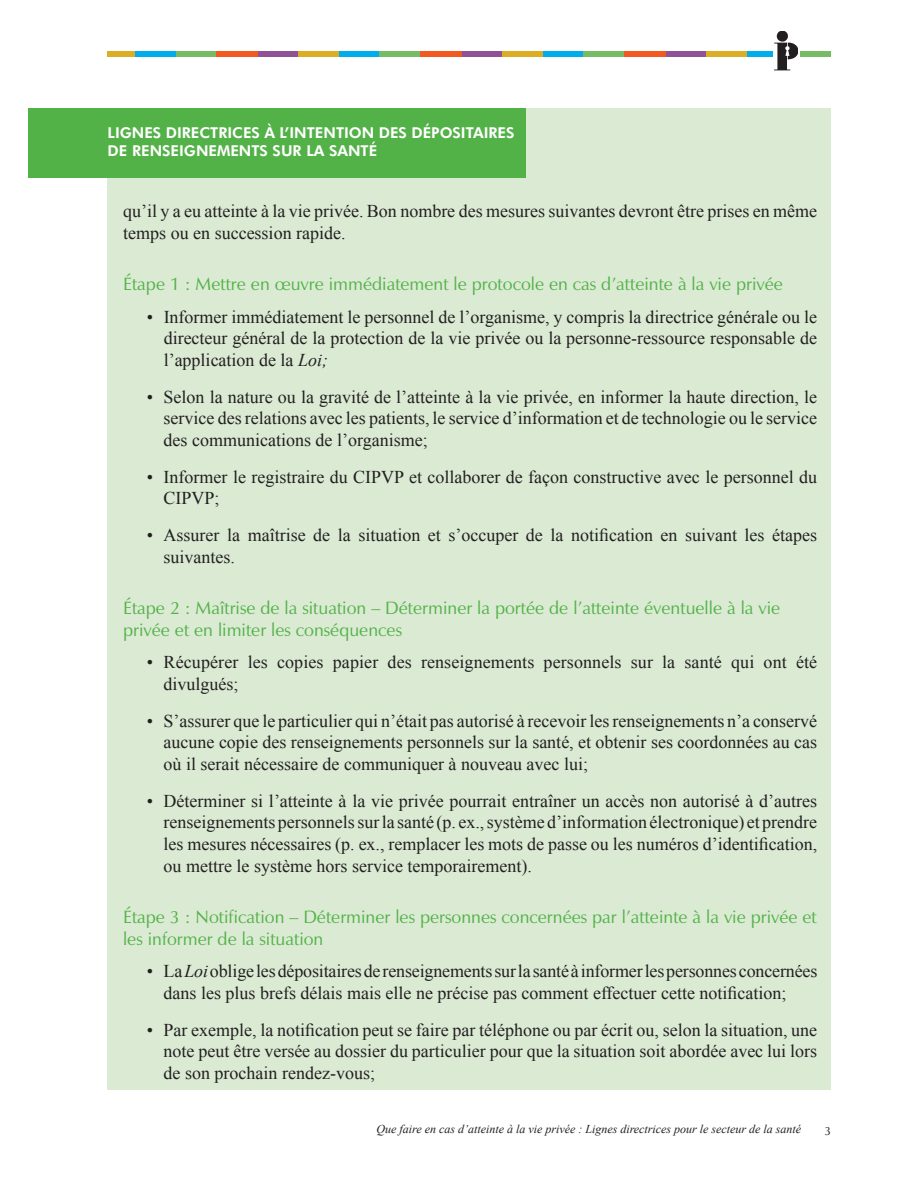
<style>
.page{position:relative;width:918px;height:1188px;background:#fff}
.page>*{position:absolute;margin:0;border:0;box-sizing:border-box;transform-origin:0 0}
.t1{font:18px/21.6px "Times New Roman";color:#231f20}
.t2{font:18px/21.6px "Zapf Humanist 601 BT";color:#52b147}
.t3{font:800 15px/18px "Futura BT";color:#fff}
.t4{font:italic 12px "Times New Roman";color:#231f20}
.t5{font:12px "Zapf Humanist 601 BT";color:#231f20}
.s1{font-style:italic}
</style>
<div class="page">
<div style="left:108px;top:108px;width:723px;height:982px;background:#daead3"></div>
<div style="left:28px;top:108px;width:497px;height:69px;background:#52b147"></div>
<div style="left:785px;top:52px;width:46px;height:5px;background:#77bc64"></div>
<div style="left:745px;top:52px;width:42px;height:5px;background:#00acea"></div>
<div style="left:704px;top:52px;width:42px;height:5px;background:#dcae26"></div>
<div style="left:664px;top:52px;width:42px;height:5px;background:#8f5295"></div>
<div style="left:623px;top:52px;width:42px;height:5px;background:#f15921"></div>
<div style="left:581px;top:52px;width:42px;height:5px;background:#77bc64"></div>
<div style="left:541px;top:52px;width:42px;height:5px;background:#00acea"></div>
<div style="left:500px;top:52px;width:42px;height:5px;background:#dcae26"></div>
<div style="left:460px;top:52px;width:42px;height:5px;background:#8f5295"></div>
<div style="left:419px;top:52px;width:42px;height:5px;background:#f15921"></div>
<div style="left:377px;top:52px;width:42px;height:5px;background:#77bc64"></div>
<div style="left:337px;top:52px;width:42px;height:5px;background:#00acea"></div>
<div style="left:296px;top:52px;width:42px;height:5px;background:#dcae26"></div>
<div style="left:256px;top:52px;width:42px;height:5px;background:#8f5295"></div>
<div style="left:215px;top:52px;width:42px;height:5px;background:#f15921"></div>
<div style="left:174px;top:52px;width:42px;height:5px;background:#77bc64"></div>
<div style="left:133px;top:52px;width:42px;height:5px;background:#00acea"></div>
<div style="left:107px;top:52px;width:28px;height:5px;background:#dcae26"></div>
<div style="left:773px;top:32px;width:27px;height:38px;background:#fff"></div>
<img style="left:775px;top:32px;width:23px;height:38px">
<p class="t3" style="left:108px;top:123px;width:408px">LIGNES DIRECTRICES À L’INTENTION DES DÉPOSITAIRES<br>DE RENSEIGNEMENTS SUR LA SANTÉ</p>
<p class="t1" style="left:123px;top:200px;width:696px">qu’il y a eu atteinte à la vie privée. Bon nombre des mesures suivantes devront être prises en même temps ou en succession rapide.</p>
<p class="t2" style="left:123px;top:273px;width:661px">Étape 1 : Mettre en œuvre immédiatement le protocole en cas d’atteinte à la vie privée</p>
<p class="t1" style="left:164px;top:306px;width:655px;text-align:justify;text-indent:-17px">• Informer immédiatement le personnel de l’organisme, y compris la directrice générale ou le directeur général de la protection de la vie privée ou la personne-ressource responsable de l’application de la <span class="s1">Loi;</span></p>
<p class="t1" style="left:164px;top:386px;width:655px;text-align:justify;text-indent:-17px">• Selon la nature ou la gravité de l’atteinte à la vie privée, en informer la haute direction, le service des relations avec les patients, le service d’information et de technologie ou le service des communications de l’organisme;</p>
<p class="t1" style="left:164px;top:466px;width:655px;text-indent:-17px">• Informer le registraire du CIPVP et collaborer de façon constructive avec le personnel du<br>CIPVP;</p>
<p class="t1" style="left:164px;top:524px;width:655px;text-indent:-17px">• Assurer la maîtrise de la situation et s’occuper de la notification en suivant les étapes suivantes.</p>
<p class="t2" style="left:123px;top:597px;width:659px">Étape 2 : Maîtrise de la situation – Déterminer la portée de l’atteinte éventuelle à la vie privée et en limiter les conséquences</p>
<p class="t1" style="left:164px;top:651px;width:655px;text-indent:-17px">• Récupérer les copies papier des renseignements personnels sur la santé qui ont été divulgués;</p>
<p class="t1" style="left:164px;top:710px;width:655px;text-align:justify;text-indent:-17px">• S’assurer que le particulier qui n’était pas autorisé à recevoir les renseignements n’a conservé aucune copie des renseignements personnels sur la santé, et obtenir ses coordonnées au cas où il serait nécessaire de communiquer à nouveau avec lui;</p>
<p class="t1" style="left:164px;top:790px;width:655px;text-align:justify;text-indent:-17px">• Déterminer si l’atteinte à la vie privée pourrait entraîner un accès non autorisé à d’autres renseignements personnels sur la santé (p. ex., système d’information électronique) et prendre les mesures nécessaires (p. ex., remplacer les mots de passe ou les numéros d’identification, ou mettre le système hors service temporairement).</p>
<p class="t2" style="left:123px;top:906px;width:695px">Étape 3 : Notification – Déterminer les personnes concernées par l’atteinte à la vie privée et les informer de la situation</p>
<p class="t1" style="left:164px;top:960px;width:655px;text-indent:-17px">• La <span class="s1">Loi</span> oblige les dépositaires de renseignements sur la santé à informer les personnes concernées dans les plus brefs délais mais elle ne précise pas comment effectuer cette notification;</p>
<p class="t1" style="left:164px;top:1019px;width:655px;text-align:justify;text-indent:-17px">• Par exemple, la notification peut se faire par téléphone ou par écrit ou, selon la situation, une note peut être versée au dossier du particulier pour que la situation soit abordée avec lui lors de son prochain rendez-vous;</p>
<p class="t4" style="left:376px;top:1121px;width:426px">Que faire en cas d’atteinte à la vie privée : Lignes directrices pour le secteur de la santé</p>
<p class="t5" style="left:824px;top:1123px;width:8px">3</p>
</div>
